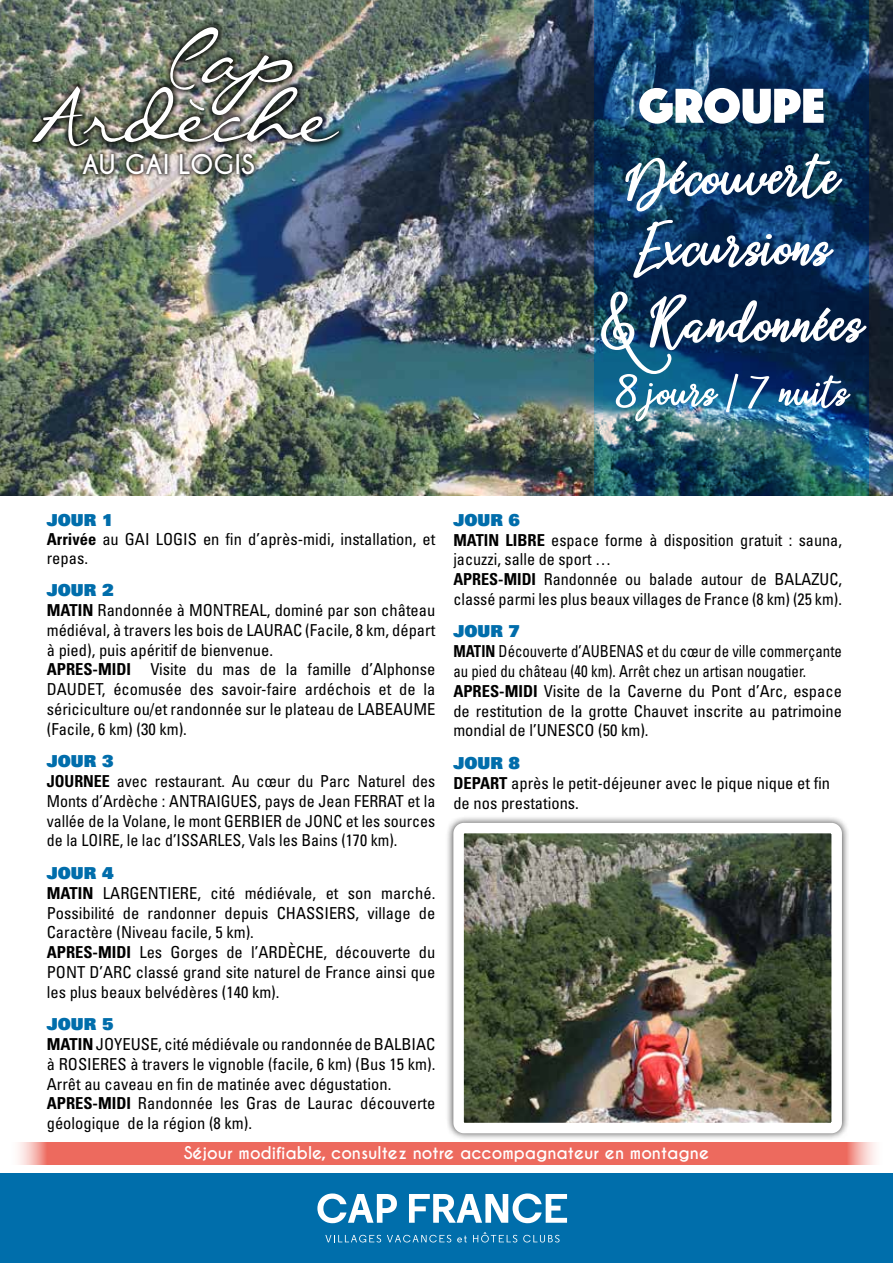
<style>
.page{position:relative;width:893px;height:1263px;background:#fff}
.page>*{position:absolute;margin:0;border:0;box-sizing:border-box;transform-origin:0 0}
.t1{font:109.95px "Callie Hand";color:#fff}
.t2{font:73.95px/73.5px "beloved";color:#fff;text-align:center}
.t3{font:53.55px "beloved";color:#fff}
.t4{font:51px "Phosphate Solid";color:#fff}
.t5{font:700 25.5px "Caviar Dreams";color:#fff}
.t6{font:condensed 16.5px/19.8px "Univers";color:#000}
.t7{font:condensed 16.5px/19.8px "Univers";color:#000;scale:.9 1}
.t8{font:700 16.5px "Caviar Dreams";color:#fff}
.s1{font-weight:900;font-stretch:normal;color:#006dab}
.s2{font-weight:700}
</style>
<div class="page">
<div style="left:0;top:1174px;width:893px;height:89px;background:#006eab"></div>
<svg style="left:317px;top:1193px;width:80px;height:30px"></svg>
<svg style="left:409px;top:1193px;width:158px;height:30px"></svg>
<svg style="left:325px;top:1235px;width:56px;height:7px"></svg>
<svg style="left:387px;top:1235px;width:64px;height:7px"></svg>
<svg style="left:457px;top:1235px;width:10px;height:7px"></svg>
<svg style="left:473px;top:1232px;width:44px;height:10px"></svg>
<svg style="left:523px;top:1235px;width:37px;height:7px"></svg>
<div style="left:9px;top:1142px;width:875px;height:23px;background:#ed6a5e"></div>
<img style="left:0;top:0;width:893px;height:495px">
<div style="left:78px;top:149px;width:181px;height:29px;background:#000;opacity:.75"></div>
<div style="left:25px;top:20px;width:321px;height:134px;background:#000;opacity:.75"></div>
<div style="left:185px;top:94px;width:24px;height:22px;background:#000;opacity:.75"></div>
<svg style="left:188px;top:98px;width:18px;height:13px"></svg>
<img style="left:594px;top:0;width:275px;height:495px">
<div style="left:445px;top:815px;width:404px;height:326px;background:#000;opacity:.75"></div>
<img style="left:464px;top:834px;width:367px;height:288px">
<div style="left:453px;top:823px;width:389px;height:310px;border:10px solid #fff;border-radius:5px"></div>
<h1 class="t1" style="left:164px;top:16px;width:139px">Cap</h1>
<h1 class="t1" style="left:26px;top:76px;width:313px">Ardeche</h1>
<h3 class="t4" style="left:638px;top:69px;width:188px">GROUPE</h3>
<h2 class="t2" style="left:600px;top:144px;width:266px">Découverte<br>Excursions<br>&amp; Randonnées</h2>
<h3 class="t3" style="left:615px;top:361px;width:235px">8 jours / 7 nuits</h3>
<h3 class="t5" style="left:82px;top:149px;width:174px">AU GAI LOGIS</h3>
<p class="t6" style="left:47px;top:510px;width:390px;line-height:18.9px"><span class="s1">JOUR 1<br></span><span class="s2">Arrivée</span> au GAI LOGIS en fin d’après-midi, installation, et repas.</p>
<p class="t6" style="left:47px;top:580px;width:390px"><span class="s1">JOUR 2<br></span><span class="s2">MATIN</span> Randonnée à MONTREAL, dominé par son château médiéval, à travers les bois de LAURAC (Facile, 8 km, départ à pied), puis apéritif de bienvenue.<br><span class="s2">APRES-MIDI</span> Visite du mas de la famille d’Alphonse DAUDET, écomusée des savoir-faire ardéchois et de la sériciculture ou/et randonnée sur le plateau de LABEAUME (Facile, 6 km) (30 km).</p>
<p class="t6" style="left:47px;top:751px;width:390px"><span class="s1">JOUR 3<br></span><span class="s2">JOURNEE</span> avec restaurant. Au cœur du Parc Naturel des Monts d’Ardèche : ANTRAIGUES, pays de Jean FERRAT et la vallée de la Volane, le mont GERBIER de JONC et les sources de la LOIRE, le lac d’ISSARLES, Vals les Bains (170 km).</p>
<p class="t6" style="left:47px;top:863px;width:390px"><span class="s1">JOUR 4<br></span><span class="s2">MATIN</span> LARGENTIERE, cité médiévale, et son marché.<br>Possibilité de randonner depuis CHASSIERS, village de Caractère (Niveau facile, 5 km).<br><span class="s2">APRES-MIDI</span> Les Gorges de l’ARDÈCHE, découverte du PONT D’ARC classé grand site naturel de France ainsi que les plus beaux belvédères (140 km).</p>
<p class="t6" style="left:47px;top:1014px;width:390px"><span class="s1">JOUR 5<br></span><span class="s2">MATIN</span> JOYEUSE, cité médiévale ou randonnée de BALBIAC à ROSIERES à travers le vignoble (facile, 6 km) (Bus 15 km).<br>Arrêt au caveau en fin de matinée avec dégustation.<br><span class="s2">APRES-MIDI</span> Randonnée les Gras de Laurac découverte géologique de la région (8 km).</p>
<p class="t6" style="left:453px;top:510px;width:390px"><span class="s1">JOUR 6<br></span><span class="s2">MATIN LIBRE</span> espace forme à disposition gratuit : sauna, jacuzzi, salle de sport …<br><span class="s2">APRES-MIDI</span> Randonnée ou balade autour de BALAZUC, classé parmi les plus beaux villages de France (8 km) (25 km).</p>
<p class="t7" style="left:453px;top:621px;width:433px"><span class="s1">JOUR 7<br></span><span class="s2">MATIN</span> Découverte d’AUBENAS et du cœur de ville commerçante au pied du château (40 km). Arrêt chez un artisan nougatier.<br><span class="s2">APRES-MIDI</span> Visite de la Caverne du Pont d’Arc, espace de restitution de la grotte Chauvet inscrite au patrimoine mondial de l’UNESCO (50 km).</p>
<p class="t6" style="left:453px;top:753px;width:378px"><span class="s1">JOUR 8<br></span><span class="s2">DEPART</span> après le petit-déjeuner avec le pique nique et fin de nos prestations.</p>
<p class="t8" style="left:184px;top:1142px;width:527px">Séjour modifiable, consultez notre accompagnateur en montagne</p>
</div>
